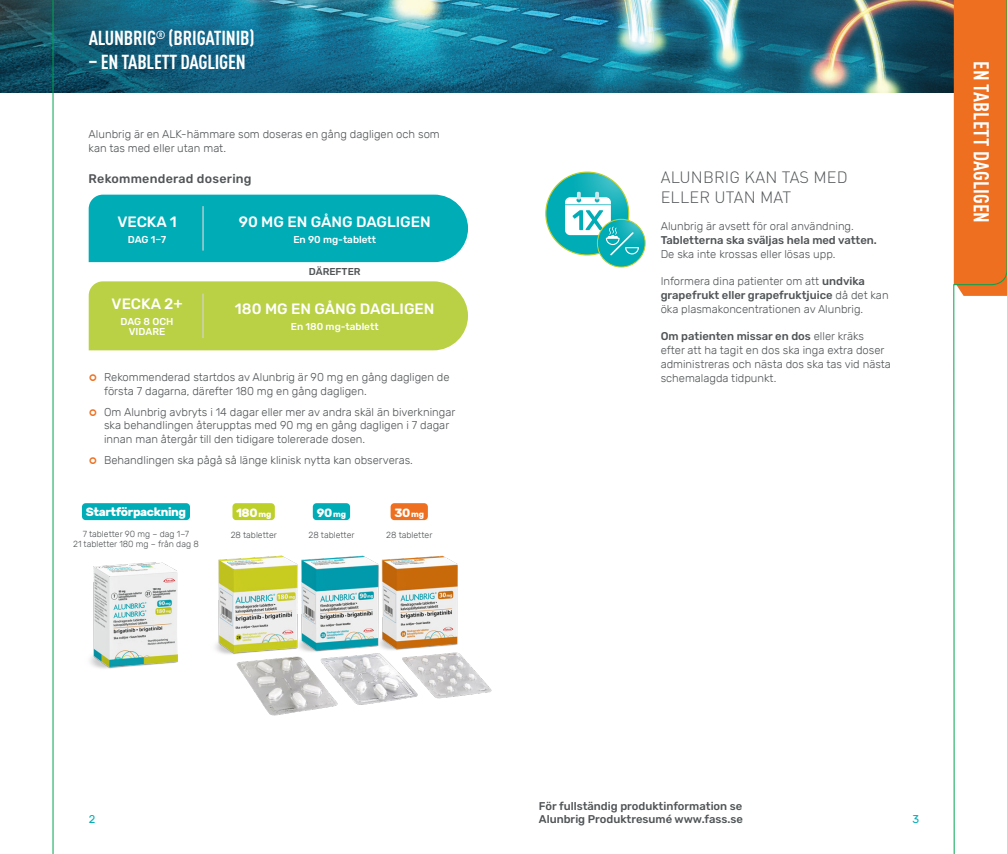
<style>
.page{position:relative;width:1007px;height:854px;background:#fff}
.page>*{position:absolute;margin:0;border:0;box-sizing:border-box;transform-origin:0 0}
.t1{font:700 condensed 21.25px "DINOT";letter-spacing:.005em;color:#fff}
.Rubrik_top{font:700 condensed 20px "DINOT";letter-spacing:-.01em;color:#fff}
.Mellanrubrik_-_Turko{font:300 16.25px/19.5px "DINOT";letter-spacing:.01em;color:#505456}
.Brödtext{font:500 15px "Rubik";color:#fff}
.Mellanrubrik{font:500 12.5px "Rubik";letter-spacing:.02em;color:#505456}
.t2{font:700 12px "Rubik";letter-spacing:-.03em;color:#fff}
.Brödtext-2{font:300 11.25px/13.8px "Rubik";color:#505456}
.t3{font:500 11.25px "Rubik";color:#505456}
.t4{font:11.25px "Rubik";color:#00adb6}
.Brödtext-3{font:500 10px/10.6px "Rubik";color:#fff;text-align:center}
.t5{font:500 10px "Rubik";color:#505456}
.Turkos_rubrik_-_cent{font:300 8.75px "Rubik";color:#505456}
.s1{font-size:8.38px}
.s2{font-weight:500}
</style>
<div class="page">
<img style="left:0;top:0;width:953px;height:93px">
<div style="left:89px;top:195px;width:379px;height:67px;background:#00acb6"></div>
<div style="left:89px;top:281px;width:379px;height:69px;background:#bad146"></div>
<hr style="left:202px;top:206px;width:2px;height:45px;background:#d1d2d4">
<hr style="left:202px;top:294px;width:2px;height:44px;background:#d1d2d4">
<svg style="left:545px;top:172px;width:83px;height:83px;background:#1bb2b0"></svg>
<img style="left:215px;top:555px;width:277px;height:161px">
<div style="left:232px;top:503px;width:43px;height:17px;background:#bdcf29;border-radius:4px"></div>
<div style="left:390px;top:503px;width:38px;height:17px;background:#ed6f1f;border-radius:4px"></div>
<div style="left:313px;top:503px;width:37px;height:17px;background:#00acb6;border-radius:4px"></div>
<img style="left:90px;top:563px;width:88px;height:106px">
<div style="left:82px;top:503px;width:108px;height:17px;background:#00acb6;border-radius:4px"></div>
<svg style="left:597px;top:219px;width:48px;height:48px"></svg>
<div style="left:597px;top:219px;width:48px;height:48px;border:1px solid #bdcf29;border-radius:50%"></div>
<svg style="left:565px;top:192px;width:73px;height:63px"></svg>
<svg style="left:953px;top:0;width:53px;height:854px"></svg>
<hr style="left:53px;top:0;width:1px;height:854px;background:#00a54f">
<p class="Rubrik_top" style="left:89px;top:26px;width:167px">ALUNBRIG<sup>®</sup> (BRIGATINIB)</p>
<p class="Rubrik_top" style="left:89px;top:50px;width:159px">– EN TABLETT DAGLIGEN</p>
<p class="Brödtext-2" style="left:89px;top:128px;width:352px">Alunbrig är en ALK-hämmare som doseras en gång dagligen och som kan tas med eller utan mat.</p>
<p class="Mellanrubrik" style="left:89px;top:171px;width:164px">Rekommenderad dosering</p>
<p class="Brödtext" style="left:117px;top:213px;width:61px">VECKA 1</p>
<p class="Brödtext-3" style="left:128px;top:234px;width:40px">DAG 1–7</p>
<p class="Brödtext" style="left:111px;top:295px;width:73px">VECKA 2+</p>
<p class="Brödtext-3" style="left:121px;top:316px;width:54px">DAG 8 OCH<br>VIDARE</p>
<p class="Brödtext" style="left:239px;top:213px;width:193px">90 MG EN GÅNG DAGLIGEN</p>
<p class="Brödtext-3" style="left:293px;top:234px;width:84px">En 90 mg-tablett</p>
<p class="t5" style="left:309px;top:266px;width:53px">DÄREFTER</p>
<p class="Brödtext" style="left:235px;top:300px;width:201px">180 MG EN GÅNG DAGLIGEN</p>
<p class="Brödtext-3" style="left:291px;top:322px;width:89px">En 180 mg-tablett</p>
<p class="Brödtext-2" style="left:104px;top:370px;width:347px">Rekommenderad startdos av Alunbrig är 90 mg en gång dagligen de första 7 dagarna, därefter 180 mg en gång dagligen.</p>
<p class="Brödtext-2" style="left:104px;top:405px;width:352px">Om Alunbrig avbryts i 14 dagar eller mer av andra skäl än biverkningar ska behandlingen återupptas med 90 mg en gång dagligen i 7 dagar innan man återgår till den tidigare tolererade dosen.</p>
<p class="Brödtext-2" style="left:104px;top:453px;width:310px">Behandlingen ska pågå så länge klinisk nytta kan observeras.</p>
<p class="t2" style="left:86px;top:505px;width:102px">Startförpackning</p>
<p class="Turkos_rubrik_-_cent" style="left:83px;top:529px;width:108px">7 tabletter 90 mg – dag 1–7</p>
<p class="Turkos_rubrik_-_cent" style="left:73px;top:539px;width:127px">21 tabletter 180 mg – från dag 8</p>
<p class="t2" style="left:236px;top:505px;width:37px">180<span class="s1">mg</span></p>
<p class="Turkos_rubrik_-_cent" style="left:231px;top:530px;width:48px">28 tabletter</p>
<p class="t2" style="left:317px;top:505px;width:31px">90<span class="s1">mg</span></p>
<p class="Turkos_rubrik_-_cent" style="left:308px;top:530px;width:48px">28 tabletter</p>
<p class="t2" style="left:394px;top:505px;width:31px">30<span class="s1">mg</span></p>
<p class="Turkos_rubrik_-_cent" style="left:386px;top:530px;width:48px">28 tabletter</p>
<p class="Mellanrubrik_-_Turko" style="left:660px;top:168px;width:188px">ALUNBRIG KAN TAS MED<br>ELLER UTAN MAT</p>
<p class="Brödtext-2" style="left:660px;top:220px;width:218px">Alunbrig är avsett för oral användning.<br><span class="s2">Tabletterna ska sväljas hela med vatten.<br></span>De ska inte krossas eller lösas upp.</p>
<p class="Brödtext-2" style="left:660px;top:275px;width:229px">Informera dina patienter om att <span class="s2">undvika grapefrukt eller grapefruktjuice</span> då det kan öka plasmakoncentrationen av Alunbrig.</p>
<p class="Brödtext-2" style="left:660px;top:330px;width:232px"><span class="s2">Om patienten missar en dos</span> eller kräks efter att ha tagit en dos ska inga extra doser administreras och nästa dos ska tas vid nästa schemalagda tidpunkt.</p>
<h1 class="t1" style="left:994px;top:61px;width:163px;rotate:90deg">EN TABLETT DAGLIGEN</h1>
<p class="t3" style="left:539px;top:799px;width:205px">För fullständig produktinformation se</p>
<p class="t4" style="left:89px;top:813px;width:8px">2</p>
<p class="t3" style="left:539px;top:813px;width:205px">Alunbrig Produktresumé www.fass.se</p>
<p class="t4" style="left:912px;top:813px;width:8px">3</p>
</div>
